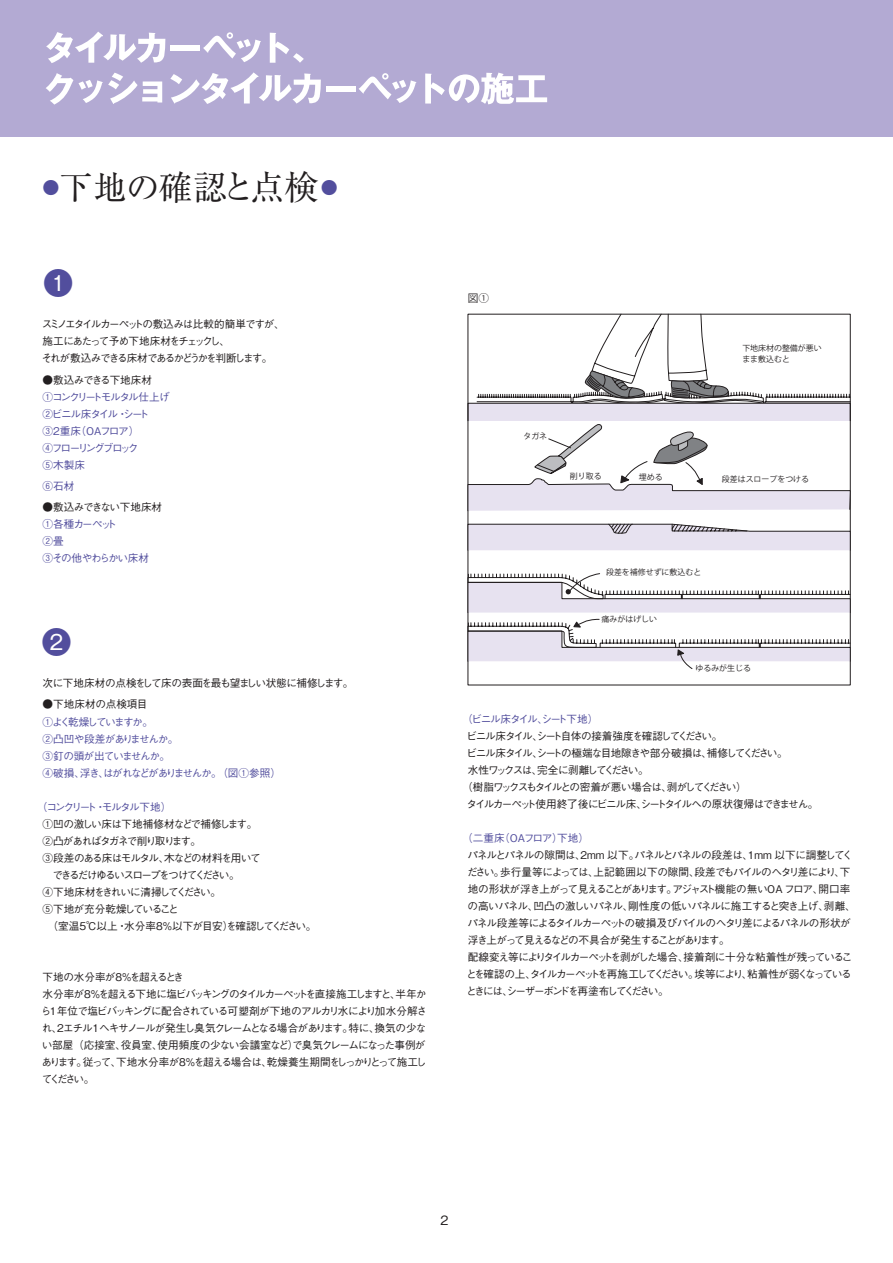
<style>
.page{position:relative;width:893px;height:1263px;background:#fff}
.page>*{position:absolute;margin:0;border:0;box-sizing:border-box;transform-origin:0 0}
.t1{font:34.05px "Ryumin Pro";letter-spacing:-.035em;color:#231f20}
.t2{font:31.5px "Shin Go Pro";color:#524e9d}
.t3{font:500 12.75px "Gothic BBB Pro";color:#231f20}
.t4{font:500 10.65px/17px "Gothic BBB Pro";letter-spacing:-.11em;color:#231f20}
.t5{font:500 10.65px/17px "Gothic BBB Pro";letter-spacing:-.12em;color:#524e9d}
.t6{font:500 10.65px/17px "Gothic BBB Pro";letter-spacing:-.13em;color:#231f20}
.t7{font:500 10.65px "Gothic BBB Pro";letter-spacing:-.05em;color:#231f20}
.t8{font:500 10.65px "Gothic BBB Pro";letter-spacing:-.165em;color:#231f20}
.t9{font:500 10.65px "Gothic BBB Pro";letter-spacing:-.14em;color:#231f20}
.t10{font:500 10.65px/17px "Gothic BBB Pro";letter-spacing:-.1em;color:#524e9d}
.t11{font:500 10.65px "Gothic BBB Pro";letter-spacing:-.16em;color:#231f20}
.t12{font:500 10.65px "Gothic BBB Pro";letter-spacing:-.17em;color:#524e9d}
.t13{font:500 10.65px "Gothic BBB Pro";color:#524e9d}
.t14{font:500 10.65px "Gothic BBB Pro";letter-spacing:-.04em;color:#231f20}
.t15{font:500 10.65px "Gothic BBB Pro";letter-spacing:-.045em;color:#231f20}
.t16{font:500 10.65px "Gothic BBB Pro";color:#231f20}
.t17{font:10.65px "Koz Go Pr 6 N";color:#231f20}
.t18{font:7.95px/11.1px "Koz Go Pr 6 N";color:#231f20}
.s1{font-family:"Gothic MB101 Pro";font-size:20.1px;color:#fff}
</style>
<div class="page">
<div style="left:0;top:0;width:893px;height:136px;background:#b3aad3"></div>
<svg style="left:46px;top:32px;width:119px;height:31px"></svg>
<div style="left:170px;top:45px;width:30px;height:6px;background:#fff"></div>
<svg style="left:203px;top:32px;width:58px;height:30px"></svg>
<svg style="left:270px;top:33px;width:34px;height:30px"></svg>
<svg style="left:46px;top:73px;width:27px;height:32px"></svg>
<svg style="left:79px;top:73px;width:83px;height:31px"></svg>
<svg style="left:170px;top:72px;width:151px;height:32px"></svg>
<div style="left:326px;top:86px;width:29px;height:6px;background:#fff"></div>
<svg style="left:359px;top:73px;width:57px;height:30px"></svg>
<svg style="left:425px;top:73px;width:122px;height:31px"></svg>
<svg style="left:468px;top:314px;width:383px;height:371px"></svg>
<svg style="left:468px;top:619px;width:383px;height:51px"></svg>
<svg style="left:468px;top:573px;width:383px;height:40px"></svg>
<svg style="left:468px;top:524px;width:383px;height:27px;background:#dedae6"></svg>
<svg style="left:468px;top:423px;width:383px;height:88px"></svg>
<h1 class="t1" style="left:43px;top:161px;width:297px"><sup>●</sup>下地の確認と点検 <sup>●</sup></h1>
<h2 class="t2" style="left:43px;top:257px;width:33px">●<span class="s1">1</span></h2>
<p class="t6" style="left:41px;top:314px;width:245px">スミノエタイルカーペットの敷込みは比較的簡単ですが、施工にあたって予め下地床材をチェックし、<br>それが敷込みできる床材であるかどうかを判断します。</p>
<p class="t15" style="left:43px;top:371px;width:111px">●敷込みできる下地床材</p>
<p class="t5" style="left:43px;top:387px;width:129px">①コンクリートモルタル仕上げ<br>②ビニル床タイル・シート<br>③2重床（OAフロア）<br>④フローリングブロック<br>⑤木製床</p>
<p class="t5" style="left:43px;top:476px;width:33px">⑥石材</p>
<p class="t14" style="left:43px;top:498px;width:121px">●敷込みできない下地床材</p>
<p class="t10" style="left:43px;top:514px;width:108px">①各種カーペット<br>②畳<br>③その他やわらかい床材</p>
<h2 class="t2" style="left:41px;top:616px;width:33px">●<span class="s1">2</span></h2>
<p class="t7" style="left:43px;top:675px;width:312px">次に下地床材の点検をして床の表面を最も望ましい状態に補修します。</p>
<p class="t16" style="left:43px;top:696px;width:106px">●下地床材の点検項目</p>
<p class="t5" style="left:43px;top:712px;width:240px">①よく乾燥していますか。<br>②凸凹や段差がありませんか。<br>③釘の頭が出ていませんか。<br>④破損、浮き、はがれなどがありませんか。（図①参照）</p>
<p class="t12" style="left:37px;top:798px;width:136px">（コンクリート・モルタル下地）</p>
<p class="t4" style="left:43px;top:814px;width:275px">①凹の激しい床は下地補修材などで補修します。<br>②凸があればタガネで削り取ります。<br>③段差のある床はモルタル、木などの材料を用いて<br>　できるだけゆるいスロープをつけてください。<br>④下地床材をきれいに清掃してください。<br>⑤下地が充分乾燥していること<br>　（室温5℃以上・水分率8％以下が目安）を確認してください。</p>
<p class="t4" style="left:41px;top:967px;width:388px">下地の水分率が8％を超えるとき<br>水分率が8％を超える下地に塩ビバッキングのタイルカーペットを直接施工しますと、半年から1年位で塩ビバッキングに配合されている可塑剤が下地のアルカリ水により加水分解され、2エチル1ヘキサノールが発生し臭気クレームとなる場合があります。特に、換気の少ない部屋（応接室、役員室、使用頻度の少ない会議室など）で臭気クレームになった事例があります。従って、下地水分率が8％を超える場合は、乾燥養生期間をしっかりとって施工してください。</p>
<p class="t17" style="left:468px;top:292px;width:23px">図①</p>
<p class="t18" style="left:742px;top:343px;width:81px">下地床材の整備が悪いまま敷込むと</p>
<p class="t18" style="left:523px;top:430px;width:25px">タガネ</p>
<p class="t18" style="left:570px;top:470px;width:33px">削り取る</p>
<p class="t18" style="left:639px;top:471px;width:25px">埋める</p>
<p class="t18" style="left:722px;top:473px;width:89px">段差はスロープをつける</p>
<p class="t18" style="left:606px;top:567px;width:97px">段差を補修せずに敷込むと</p>
<p class="t18" style="left:602px;top:614px;width:57px">痛みがはげしい</p>
<p class="t18" style="left:695px;top:663px;width:57px">ゆるみが生じる</p>
<p class="t5" style="left:462px;top:709px;width:138px">（ビニル床タイル、シート下地）</p>
<p class="t9" style="left:466px;top:727px;width:258px">ビニル床タイル、シート自体の接着強度を確認してください。</p>
<p class="t4" style="left:466px;top:743px;width:323px">ビニル床タイル、シートの極端な目地隙きや部分破損は、補修してください。</p>
<p class="t11" style="left:468px;top:761px;width:183px">水性ワックスは、完全に剥離してください。</p>
<p class="t8" style="left:462px;top:778px;width:286px">（樹脂ワックスもタイルとの密着が悪い場合は、剥がしてください）</p>
<p class="t4" style="left:467px;top:794px;width:353px">タイルカーペット使用終了後にビニル床、シートタイルへの原状復帰はできません。</p>
<p class="t13" style="left:462px;top:829px;width:128px">（二重床（OAフロア）下地）</p>
<p class="t4" style="left:466px;top:845px;width:391px">パネルとパネルの隙間は、2mm 以下。パネルとパネルの段差は、1mm 以下に調整してください。歩行量等によっては、上記範囲以下の隙間、段差でもパイルのヘタリ差により、下地の形状が浮き上がって見えることがあります。アジャスト機能の無いOA フロア、開口率の高いパネル、凹凸の激しいパネル、剛性度の低いパネルに施工すると突き上げ、剥離、パネル段差等によるタイルカーペットの破損及びパイルのヘタリ差によるパネルの形状が浮き上がって見えるなどの不具合が発生することがあります。<br>配線変え等によりタイルカーペットを剥がした場合、接着剤に十分な粘着性が残っていることを確認の上、タイルカーペットを再施工してください。埃等により、粘着性が弱くなっているときには、シーザーボンドを再塗布してください。</p>
<p class="t3" style="left:440px;top:1210px;width:10px">2</p>
</div>
